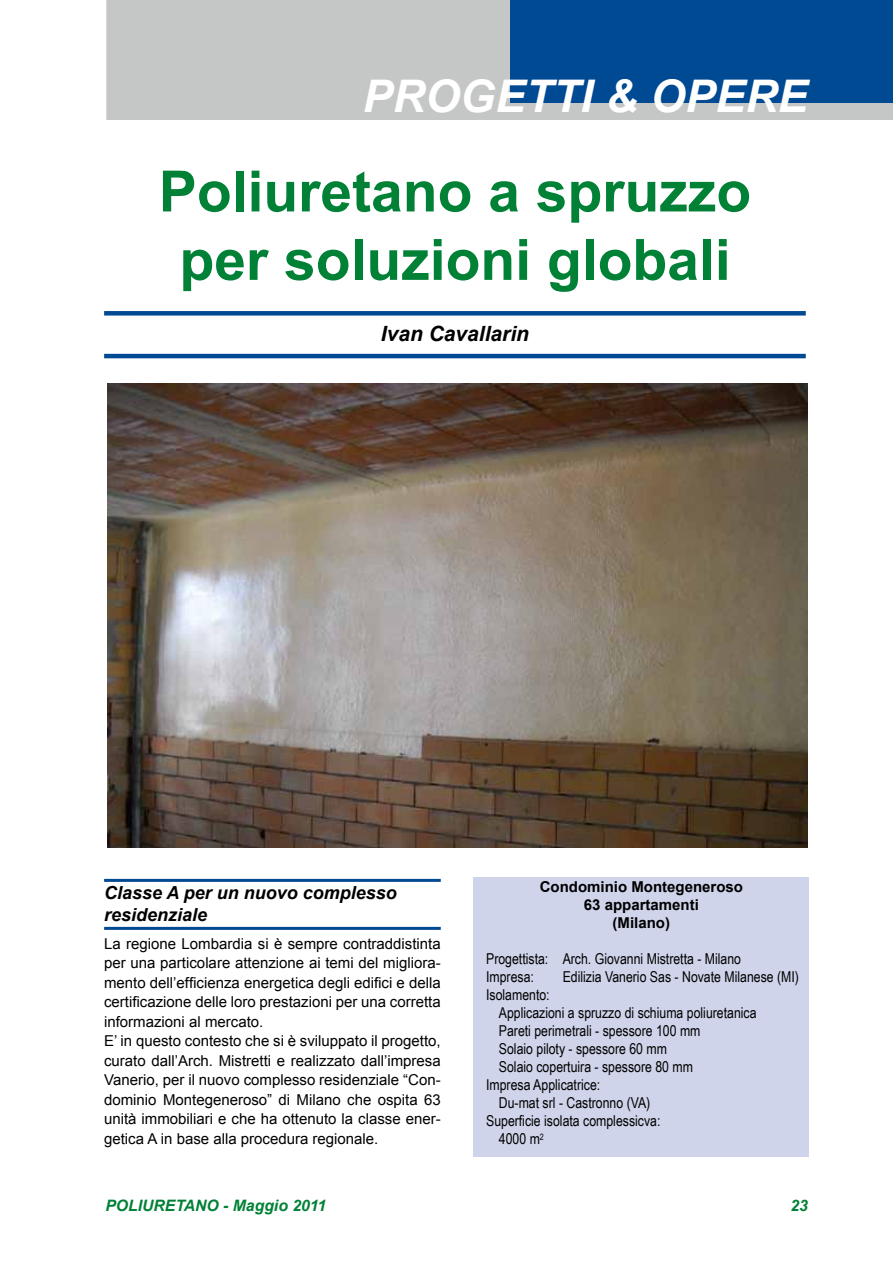
<style>
.page{position:relative;width:893px;height:1263px;background:#fff}
.page>*{position:absolute;margin:0;border:0;box-sizing:border-box;transform-origin:0 0}
.t1{font:700 57px/68.4px "Arial";color:#008136;text-align:center}
.t2{font:italic 700 45px "Arial";color:#fff}
.t3{font:italic 700 21px "Arial";color:#000}
.t4{font:italic 700 18px/21.6px "Arial";color:#000}
.t5{font:italic 700 15.75px "Arial";color:#008136}
.t6{font:15px/19.5px "Arial";color:#000}
.t7{font:15px/18px "Arial Narrow";color:#000}
.t8{font:700 15px/18px "Arial";color:#000;text-align:center}
</style>
<div class="page">
<div style="left:104px;top:311px;width:702px;height:5px;background:#004993"></div>
<hr style="left:104px;top:354px;width:702px;height:4px;background:#004993">
<img style="left:108px;top:384px;width:700px;height:463px">
<div style="left:473px;top:877px;width:336px;height:279px;background:#cfd4ea"></div>
<hr style="left:104px;top:879px;width:337px;height:3px;background:#004993">
<hr style="left:104px;top:927px;width:337px;height:3px;background:#004993">
<div style="left:106px;top:0;width:787px;height:120px;background:#c5c6c6"></div>
<div style="left:510px;top:0;width:383px;height:103px;background:#004993"></div>
<h2 class="t2" style="left:363px;top:67px;width:447px">PROGETTI &amp; OPERE</h2>
<h1 class="t1" style="left:159px;top:159px;width:594px">Poliuretano a spruzzo per soluzioni globali</h1>
<h3 class="t3" style="left:381px;top:320px;width:150px">Ivan Cavallarin</h3>
<p class="t4" style="left:104px;top:882px;width:294px">Classe A per un nuovo complesso residenziale</p>
<p class="t6" style="left:104px;top:934px;width:338px">La regione Lombardia si è sempre contraddistinta per una particolare attenzione ai temi del migliora&shy;mento dell’efficienza energetica degli edifici e della certificazione delle loro prestazioni per una corretta informazioni al mercato.<br>E’ in questo contesto che si è sviluppato il progetto, curato dall’Arch. Mistretti e realizzato dall’impresa Vanerio, per il nuovo complesso residenziale “Con&shy;dominio Montegeneroso” di Milano che ospita 63 unità immobiliari e che ha ottenuto la classe ener&shy;getica A in base alla procedura regionale.</p>
<p class="t8" style="left:540px;top:879px;width:205px">Condominio Montegeneroso<br>63 appartamenti<br>(Milano)</p>
<p class="t7" style="left:486px;top:950px;width:256px">Progettista: Arch. Giovanni Mistretta - Milano<br>Impresa:</p>
<p class="t7" style="left:563px;top:968px;width:238px">Edilizia Vanerio Sas - Novate Milanese (MI)</p>
<p class="t7" style="left:486px;top:986px;width:65px">Isolamento:</p>
<p class="t7" style="left:499px;top:1004px;width:259px">Applicazioni a spruzzo di schiuma poliuretanica</p>
<p class="t7" style="left:499px;top:1022px;width:203px">Pareti perimetrali - spessore 100 mm</p>
<p class="t7" style="left:499px;top:1040px;width:170px">Solaio piloty - spessore 60 mm</p>
<p class="t7" style="left:499px;top:1058px;width:196px">Solaio copertuira - spessore 80 mm</p>
<p class="t7" style="left:486px;top:1076px;width:116px">Impresa Applicatrice:</p>
<p class="t7" style="left:499px;top:1094px;width:153px">Du-mat srl - Castronno (VA)</p>
<p class="t7" style="left:486px;top:1112px;width:176px">Superficie isolata complessicva:</p>
<p class="t7" style="left:499px;top:1130px;width:47px">4000 m<sup>2</sup></p>
<p class="t5" style="left:105px;top:1195px;width:222px">POLIURETANO - Maggio 2011</p>
<p class="t5" style="left:790px;top:1195px;width:19px">23</p>
</div>
